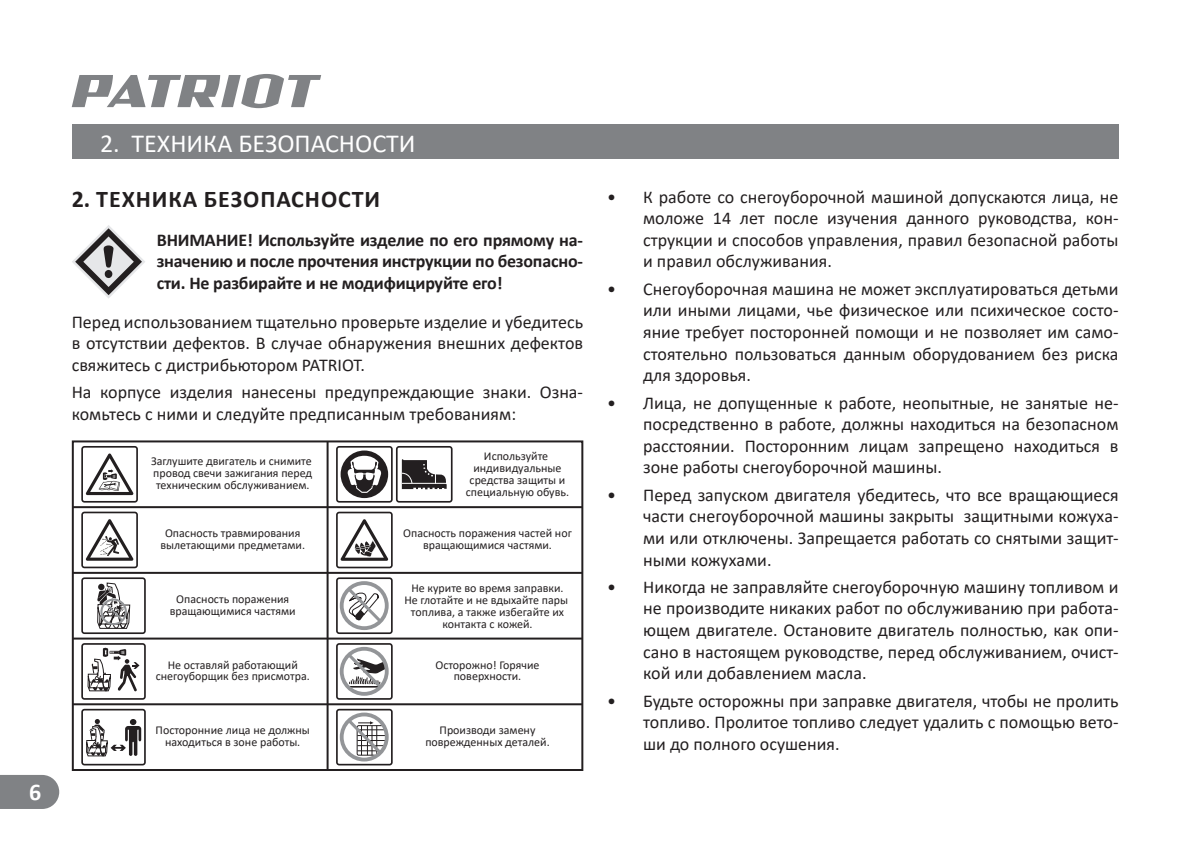
<style>
.page{position:relative;width:1192px;height:845px;background:#fff}
.page>*{position:absolute;margin:0;border:0;box-sizing:border-box;transform-origin:0 0}
.t1{font:26px "Calibri";color:#fff}
.t2{font:700 24px "Calibri";letter-spacing:.04em;color:#231f20}
.t3{font:700 24px "Calibri";color:#fff}
.t4{font:18px/21.6px "Calibri";color:#231f20;text-align:justify}
.t5{font:700 18px/21.6px "Calibri";letter-spacing:-.01em;color:#231f20;text-align:justify}
.t6{font:12px/12px "Calibri";color:#231f20;text-align:center}
</style>
<div class="page">
<svg style="left:72px;top:74px;width:249px;height:34px"></svg>
<div style="left:72px;top:125px;width:1046px;height:34px;background:#808285"></div>
<div style="left:0;top:775px;width:59px;height:33px;background:#808285"></div>
<svg style="left:72px;top:225px;width:73px;height:73px"></svg>
<div style="left:72px;top:440px;width:511px;height:330px;border:2px solid #231f20"></div>
<hr style="left:73px;top:506px;width:509px;height:2px;background:#231f20">
<hr style="left:73px;top:571px;width:509px;height:2px;background:#231f20">
<hr style="left:73px;top:703px;width:509px;height:2px;background:#231f20">
<hr style="left:73px;top:637px;width:509px;height:2px;background:#231f20">
<hr style="left:327px;top:441px;width:2px;height:328px;background:#231f20">
<svg style="left:81px;top:446px;width:57px;height:56px"></svg>
<svg style="left:81px;top:643px;width:65px;height:57px"></svg>
<svg style="left:81px;top:708px;width:65px;height:63px"></svg>
<svg style="left:336px;top:708px;width:57px;height:57px"></svg>
<svg style="left:336px;top:577px;width:57px;height:57px"></svg>
<svg style="left:336px;top:643px;width:57px;height:56px"></svg>
<svg style="left:336px;top:446px;width:116px;height:56px"></svg>
<svg style="left:81px;top:511px;width:57px;height:57px"></svg>
<svg style="left:81px;top:577px;width:65px;height:57px"></svg>
<svg style="left:336px;top:511px;width:57px;height:57px"></svg>
<h2 class="t3" style="left:29px;top:774px;width:14px">6</h2>
<h1 class="t1" style="left:100px;top:125px;width:317px">2. ТЕХНИКА БЕЗОПАСНОСТИ</h1>
<h2 class="t2" style="left:72px;top:182px;width:310px">2. ТЕХНИКА БЕЗОПАСНОСТИ</h2>
<p class="t5" style="left:157px;top:229px;width:428px">ВНИМАНИЕ! Используйте изделие по его прямому на&shy;значению и после прочтения инструкции по безопасно&shy;сти. Не разбирайте и не модифицируйте его!</p>
<p class="t4" style="left:72px;top:310px;width:513px">Перед использованием тщательно проверьте изделие и убедитесь в отсутствии дефектов. В случае обнаружения внешних дефектов свяжитесь с дистрибьютором PATRIOT.</p>
<p class="t4" style="left:72px;top:381px;width:513px">На корпусе изделия нанесены предупреждающие знаки. Озна&shy;комьтесь с ними и следуйте предписанным требованиям:</p>
<p class="t6" style="left:151px;top:454px;width:163px;text-align:justify">Заглушите двигатель и снимите провод свечи зажигания перед техническим обслуживанием.</p>
<p class="t6" style="left:160px;top:526px;width:146px">Опасность травмирования вылетающими предметами.</p>
<p class="t6" style="left:170px;top:592px;width:127px">Опасность поражения вращающимися частями</p>
<p class="t6" style="left:156px;top:658px;width:156px">Не оставляй работающий снегоуборщик без присмотра.</p>
<p class="t6" style="left:466px;top:450px;width:105px">Используйте индивидуальные средства защиты и специальную обувь.</p>
<p class="t6" style="left:403px;top:526px;width:170px">Опасность поражения частей ног вращающимися частями.</p>
<p class="t6" style="left:404px;top:581px;width:165px">Не курите во время заправки.<br>Не глотайте и не вдыхайте пары топлива, а также избегайте их контакта с кожей.</p>
<p class="t6" style="left:435px;top:658px;width:106px">Осторожно! Горячие поверхности.</p>
<p class="t6" style="left:156px;top:723px;width:156px">Посторонние лица не должны находиться в зоне работы.</p>
<p class="t6" style="left:425px;top:723px;width:126px">Производи замену поврежденных деталей.</p>
<p class="t4" style="left:643px;top:185px;width:477px;text-indent:-36px">• К работе со снегоуборочной машиной допускаются лица, не моложе 14 лет после изучения данного руководства, кон&shy;струкции и способов управления, правил безопасной работы и правил обслуживания.</p>
<p class="t4" style="left:643px;top:277px;width:477px;text-indent:-36px">• Снегоуборочная машина не может эксплуатироваться детьми или иными лицами, чье физическое или психическое состо&shy;яние требует посторонней помощи и не позволяет им само&shy;стоятельно пользоваться данным оборудованием без риска для здоровья.</p>
<p class="t4" style="left:643px;top:391px;width:477px;text-indent:-36px">• Лица, не допущенные к работе, неопытные, не занятые не&shy;посредственно в работе, должны находиться на безопасном расстоянии. Посторонним лицам запрещено находиться в зоне работы снегоуборочной машины.</p>
<p class="t4" style="left:643px;top:483px;width:477px;text-indent:-36px">• Перед запуском двигателя убедитесь, что все вращающиеся части снегоуборочной машины закрыты защитными кожуха&shy;ми или отключены. Запрещается работать со снятыми защит&shy;ными кожухами.</p>
<p class="t4" style="left:643px;top:575px;width:477px;text-indent:-36px">• Никогда не заправляйте снегоуборочную машину топливом и не производите никаких работ по обслуживанию при работа&shy;ющем двигателе. Остановите двигатель полностью, как опи&shy;сано в настоящем руководстве, перед обслуживанием, очист&shy;кой или добавлением масла.</p>
<p class="t4" style="left:643px;top:689px;width:477px;text-indent:-36px">• Будьте осторожны при заправке двигателя, чтобы не пролить топливо. Пролитое топливо следует удалить с помощью вето&shy;ши до полного осушения.</p>
</div>
